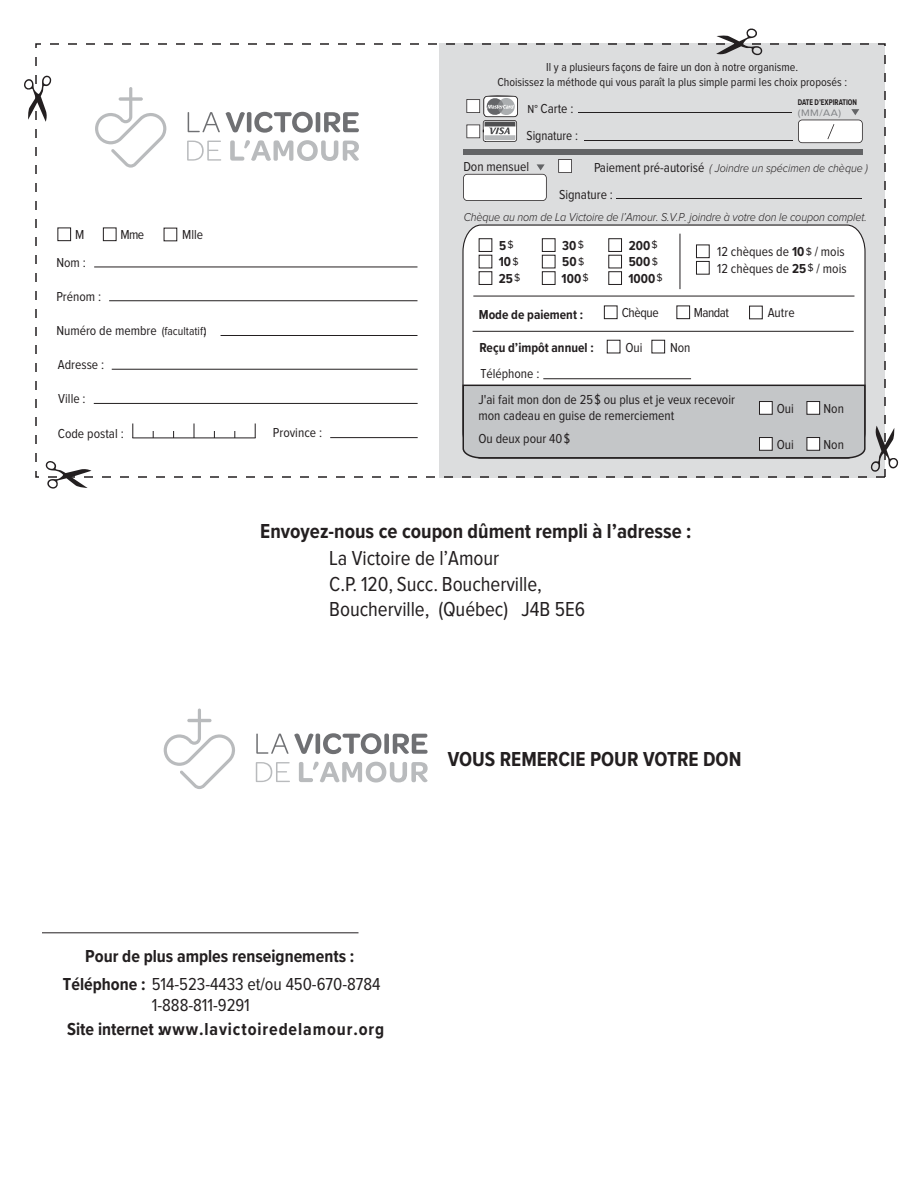
<style>
.page{position:relative;width:918px;height:1188px;background:#fff}
.page>*{position:absolute;margin:0;border:0;box-sizing:border-box;transform-origin:0 0}
.t1{font:21px/25.2px "Proxima Nova Cond";letter-spacing:-.005em;color:#231f20}
.t2{font:700 21px "Proxima Nova Cond";color:#231f20}
.t3{font:700 18px/27.6px "Proxima Nova Cond";color:#231f20;text-align:center}
.t4{font:700 18px "Proxima Nova Cond";letter-spacing:.05em;color:#231f20}
.t5{font:18px "Proxima Nova Cond";letter-spacing:-.005em;color:#231f20}
.t6{font:13.5px/27.2px "Proxima Nova Cond";color:#231f20}
.t7{font:700 13.5px/16.5px "Proxima Nova Cond";color:#231f20}
.t8{font:12px/14.4px "Proxima Nova Cond";color:#231f20;text-align:center}
.t9{font:italic 300 11.85px "Proxima Nova";letter-spacing:-.01em;color:#231f20;scale:.91 1}
.t10{font:italic 300 11.7px "Proxima Nova";letter-spacing:-.005em;color:#231f20;scale:.91 1}
.t11{font:9.75px "Proxima Nova";color:#808285;scale:1.1 1}
.t12{font:700 8.55px "Proxima Nova Cond";color:#231f20;scale:.88 1}
.s1{font-size:12px}
.s2{font-family:"Proxima Nova Cond";font-weight:400;font-style:normal;font-size:13.5px}
.s3{font-family:"Proxima Nova";font-weight:400;font-size:10.5px}
.s4{font-weight:700}
.s5{font-family:"Proxima Nova";font-size:10.5px}
.s6{font-weight:400}
</style>
<div class="page">
<div style="left:439px;top:43px;width:446px;height:435px;background:#dcddde"></div>
<div style="left:462px;top:224px;width:404px;height:160px;background:#fff"></div>
<svg style="left:466px;top:95px;width:52px;height:47px"></svg>
<svg style="left:558px;top:159px;width:14px;height:14px"></svg>
<div style="left:463px;top:149px;width:400px;height:5px;background:#636466"></div>
<hr style="left:579px;top:112px;width:213px;height:1px;background:#231f20">
<hr style="left:584px;top:140px;width:208px;height:1px;background:#231f20">
<hr style="left:617px;top:198px;width:245px;height:1px;background:#231f20">
<svg style="left:463px;top:164px;width:84px;height:37px"></svg>
<svg style="left:798px;top:109px;width:65px;height:34px"></svg>
<div style="left:607px;top:340px;width:13px;height:13px;background:#fff;border:1px solid #231f20"></div>
<div style="left:652px;top:340px;width:13px;height:13px;background:#fff;border:1px solid #231f20"></div>
<svg style="left:478px;top:238px;width:144px;height:47px;background:#efefef"></svg>
<div style="left:749px;top:306px;width:14px;height:13px;background:#fff;border:1px solid #231f20"></div>
<div style="left:696px;top:261px;width:14px;height:14px;background:#fff;border:1px solid #231f20"></div>
<div style="left:696px;top:245px;width:14px;height:13px;background:#fff;border:1px solid #231f20"></div>
<div style="left:676px;top:306px;width:14px;height:13px;background:#fff;border:1px solid #231f20"></div>
<div style="left:604px;top:306px;width:13px;height:13px;background:#fff;border:1px solid #231f20"></div>
<hr style="left:680px;top:234px;width:1px;height:55px;background:#231f20">
<hr style="left:473px;top:296px;width:381px;height:1px;background:#231f20">
<hr style="left:543px;top:378px;width:148px;height:1px;background:#231f20">
<hr style="left:473px;top:331px;width:381px;height:1px;background:#231f20">
<div style="left:103px;top:228px;width:13px;height:13px;background:#fff;border:1px solid #231f20"></div>
<div style="left:57px;top:228px;width:14px;height:13px;background:#fff;border:1px solid #231f20"></div>
<hr style="left:94px;top:267px;width:323px;height:1px;background:#231f20">
<hr style="left:109px;top:300px;width:309px;height:1px;background:#231f20">
<hr style="left:221px;top:335px;width:197px;height:1px;background:#231f20">
<hr style="left:112px;top:369px;width:306px;height:1px;background:#231f20">
<hr style="left:94px;top:403px;width:324px;height:1px;background:#231f20">
<hr style="left:330px;top:437px;width:88px;height:1px;background:#231f20">
<svg style="left:132px;top:424px;width:1px;height:14px"></svg>
<svg style="left:194px;top:424px;width:1px;height:14px"></svg>
<svg style="left:255px;top:424px;width:1px;height:14px"></svg>
<hr style="left:132px;top:438px;width:124px;height:1px;background:#231f20">
<hr style="left:42px;top:932px;width:316px;height:1px;background:#231f20">
<svg style="left:188px;top:112px;width:57px;height:21px"></svg>
<hr style="left:247px;top:112px;width:4px;height:20px;background:#6f7073;border-radius:2px">
<svg style="left:254px;top:112px;width:59px;height:21px"></svg>
<hr style="left:316px;top:112px;width:4px;height:20px;background:#6f7073;border-radius:2px">
<svg style="left:324px;top:112px;width:35px;height:20px"></svg>
<svg style="left:187px;top:141px;width:34px;height:20px"></svg>
<svg style="left:230px;top:140px;width:129px;height:21px"></svg>
<svg style="left:95px;top:87px;width:72px;height:81px"></svg>
<svg style="left:256px;top:734px;width:58px;height:20px"></svg>
<hr style="left:316px;top:734px;width:4px;height:20px;background:#6f7073;border-radius:2px">
<svg style="left:323px;top:733px;width:58px;height:21px"></svg>
<div style="left:384px;top:734px;width:5px;height:20px;background:#6f7073;border-radius:2px"></div>
<svg style="left:393px;top:734px;width:35px;height:20px"></svg>
<svg style="left:256px;top:762px;width:34px;height:20px"></svg>
<svg style="left:299px;top:762px;width:129px;height:21px"></svg>
<svg style="left:164px;top:709px;width:71px;height:80px"></svg>
<svg style="left:716px;top:28px;width:47px;height:28px"></svg>
<svg style="left:24px;top:75px;width:28px;height:47px"></svg>
<svg style="left:45px;top:461px;width:46px;height:28px"></svg>
<svg style="left:462px;top:384px;width:437px;height:88px"></svg>
<p class="t8" style="left:497px;top:61px;width:351px">Il y a plusieurs façons de faire un don à notre organisme.<br>Choisissez la méthode qui vous paraît la plus simple parmi les choix proposés :</p>
<p class="t6" style="left:527px;top:95px;width:53px"><span class="s1">N°</span> Carte :<br>Signature :</p>
<p class="t6" style="left:463px;top:154px;width:67px">Don mensuel</p>
<p class="t12" style="left:798px;top:96px;width:69px">DATE D’EXPIRATION</p>
<p class="t11" style="left:798px;top:108px;width:41px">(MM/AA)</p>
<p class="t10" style="left:594px;top:162px;width:302px"><span class="s2">Paiement pré-autorisé</span> ( Joindre un spécimen de chèque )</p>
<p class="t6" style="left:559px;top:181px;width:56px">Signature :</p>
<p class="t6" style="left:75px;top:222px;width:11px">M</p>
<p class="t6" style="left:120px;top:222px;width:25px">Mme</p>
<p class="t6" style="left:182px;top:221px;width:23px">Mlle</p>
<p class="t6" style="left:56px;top:249px;width:31px">Nom :</p>
<p class="t6" style="left:56px;top:283px;width:46px">Prénom :</p>
<p class="t6" style="left:56px;top:318px;width:102px">Numéro de membre</p>
<p class="t6" style="left:203px;top:318px;width:5px">:</p>
<p class="t8" style="left:162px;top:324px;width:46px">(facultatif)</p>
<p class="t6" style="left:58px;top:352px;width:48px">Adresse :</p>
<p class="t6" style="left:58px;top:386px;width:29px">Ville :</p>
<p class="t6" style="left:58px;top:420px;width:67px">Code postal :</p>
<p class="t6" style="left:273px;top:420px;width:51px">Province :</p>
<p class="t9" style="left:464px;top:211px;width:444px">Chèque au nom de La Victoire de l’Amour. S.V.P. joindre à votre don le coupon complet.</p>
<p class="t7" style="left:499px;top:237px;width:23px">5<span class="s3">$<br></span>10<span class="s3">$<br></span>25<span class="s3">$</span></p>
<p class="t7" style="left:562px;top:237px;width:29px">30<span class="s3">$<br></span>50<span class="s3">$<br></span>100<span class="s3">$</span></p>
<p class="t7" style="left:628px;top:237px;width:36px">200<span class="s3">$<br></span>500<span class="s3">$<br></span>1000<span class="s3">$</span></p>
<p class="t6" style="left:717px;top:244px;width:131px;line-height:16.5px">12 chèques de <span class="s4">10</span><span class="s5">$</span> / mois<br>12 chèques de <span class="s4">25</span><span class="s5">$</span> / mois</p>
<p class="t6" style="left:622px;top:300px;width:39px">Chèque</p>
<p class="t6" style="left:694px;top:300px;width:37px">Mandat</p>
<p class="t6" style="left:768px;top:299px;width:28px">Autre</p>
<p class="t7" style="left:479px;top:306px;width:106px">Mode de paiement :</p>
<p class="t7" style="left:480px;top:339px;width:116px">Reçu d’impôt annuel :</p>
<p class="t6" style="left:625px;top:334px;width:19px">Oui</p>
<p class="t6" style="left:670px;top:334px;width:22px">Non</p>
<p class="t6" style="left:480px;top:361px;width:61px">Téléphone :</p>
<p class="t6" style="left:478px;top:392px;width:258px;line-height:16.2px">J'ai fait mon don de 25$ ou plus et je veux recevoir mon cadeau en guise de remerciement</p>
<p class="t6" style="left:478px;top:426px;width:93px">Ou deux pour 40$</p>
<p class="t6" style="left:777px;top:396px;width:19px">Oui</p>
<p class="t6" style="left:824px;top:396px;width:22px">Non</p>
<p class="t6" style="left:777px;top:432px;width:19px">Oui</p>
<p class="t6" style="left:824px;top:432px;width:22px">Non</p>
<h1 class="t2" style="left:260px;top:516px;width:433px">Envoyez-nous ce coupon dûment rempli à l’adresse :</h1>
<h1 class="t1" style="left:329px;top:547px;width:257px">La Victoire de l’Amour<br>C.P. 120, Succ. Boucherville,<br>Boucherville, (Québec) J4B 5E6</h1>
<h1 class="t2" style="left:448px;top:743px;width:295px">VOUS REMERCIE POUR VOTRE DON</h1>
<h2 class="t3" style="left:63px;top:942px;width:319px">Pour de plus amples renseignements :<br>Téléphone : <span class="s6">514-523-4433 et/ou 450-670-8784</span></h2>
<h2 class="t3" style="left:67px;top:1015px;width:96px">Site internet :</h2>
<h2 class="t5" style="left:152px;top:997px;width:100px">1-888-811-9291</h2>
<h2 class="t4" style="left:159px;top:1016px;width:227px">www.lavictoiredelamour.org</h2>
</div>
